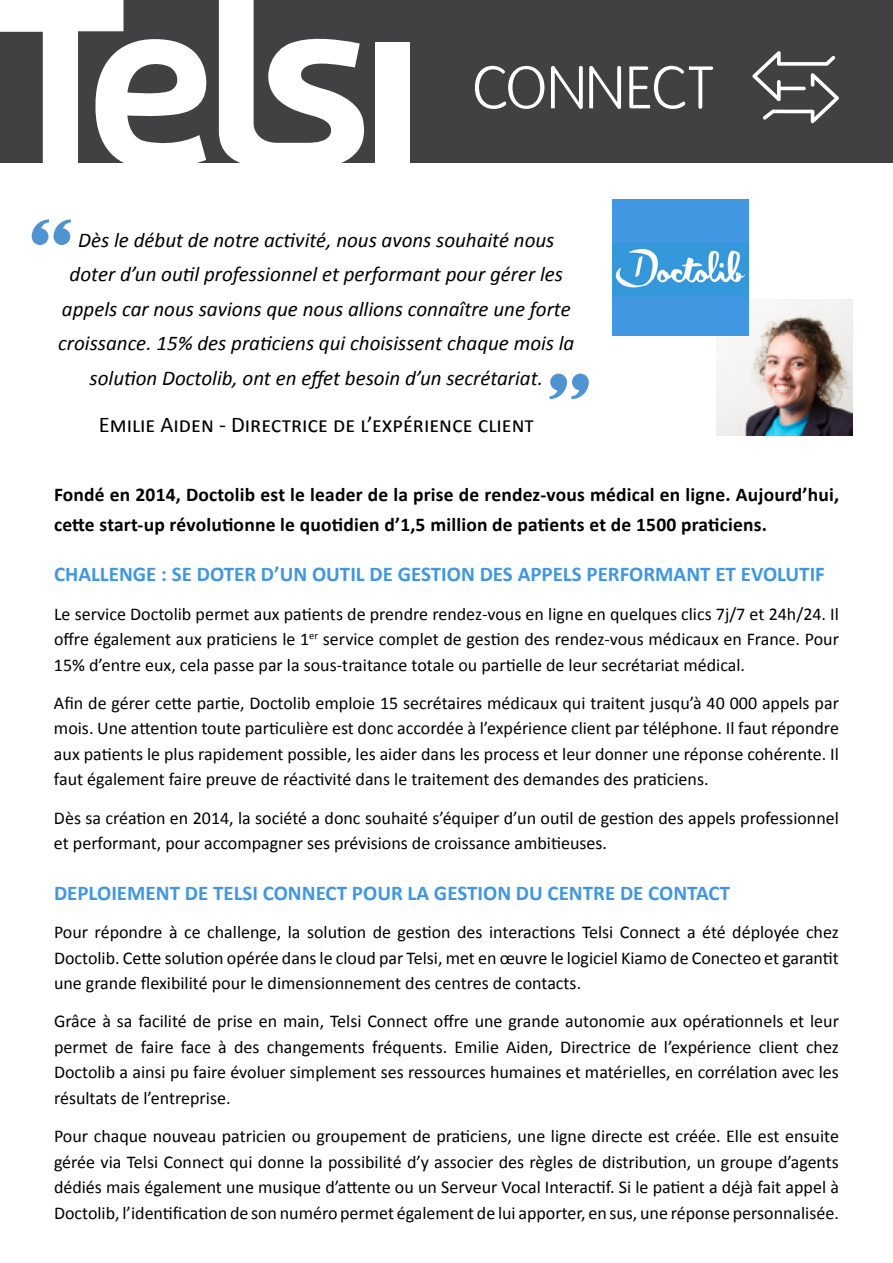
<style>
.page{position:relative;width:893px;height:1263px;background:#fff}
.page>*{position:absolute;margin:0;border:0;box-sizing:border-box;transform-origin:0 0}
.t1{font:300 60px "Folks";letter-spacing:-.015em;color:#fff}
.t2{font:22.5px "Calibri";color:#000}
.t3{font:italic 21px/34.5px "Calibri";color:#000;text-align:center}
.t4{font:700 21px "Calibri";color:#4097e1}
.t5{font:700 19.5px/30px "Calibri";letter-spacing:.01em;color:#000}
.t6{font:18px/25.5px "Calibri";color:#000;text-align:justify}
</style>
<div class="page">
<div style="left:0;top:0;width:893px;height:163px;background:#414042"></div>
<svg style="left:0;top:0;width:207px;height:163px"></svg>
<svg style="left:219px;top:0;width:145px;height:163px"></svg>
<div style="left:375px;top:43px;width:35px;height:122px;background:#fff"></div>
<svg style="left:752px;top:51px;width:87px;height:72px"></svg>
<img style="left:716px;top:299px;width:136px;height:136px">
<img style="left:612px;top:200px;width:136px;height:136px">
<svg style="left:32px;top:219px;width:39px;height:26px"></svg>
<svg style="left:550px;top:374px;width:39px;height:25px"></svg>
<h1 class="t1" style="left:472px;top:56px;width:243px">CONNECT</h1>
<p class="t3" style="left:58px;top:222px;width:518px">Dès le début de notre activité, nous avons souhaité nous doter d’un outil professionnel et performant pour gérer les appels car nous savions que nous allions connaître une forte croissance. 15% des praticiens qui choisissent chaque mois la solution Doctolib, ont en effet besoin d’un secrétariat.</p>
<p class="t2" style="left:99px;top:410px;width:437px">Emilie Aiden - Directrice de l’expérience client</p>
<p class="t5" style="left:54px;top:479px;width:787px">Fondé en 2014, Doctolib est le leader de la prise de rendez-vous médical en ligne. Aujourd’hui, cette start-up révolutionne le quotidien d’1,5 million de patients et de 1500 praticiens.</p>
<p class="t4" style="left:54px;top:561px;width:772px">CHALLENGE : SE DOTER D’UN OUTIL DE GESTION DES APPELS PERFORMANT ET EVOLUTIF</p>
<p class="t6" style="left:54px;top:601px;width:786px">Le service Doctolib permet aux patients de prendre rendez-vous en ligne en quelques clics 7j/7 et 24h/24. Il offre également aux praticiens le 1<sup>er</sup> service complet de gestion des rendez-vous médicaux en France. Pour 15% d’entre eux, cela passe par la sous-traitance totale ou partielle de leur secrétariat médical.</p>
<p class="t6" style="left:54px;top:690px;width:786px">Afin de gérer cette partie, Doctolib emploie 15 secrétaires médicaux qui traitent jusqu’à 40 000 appels par mois. Une attention toute particulière est donc accordée à l’expérience client par téléphone. Il faut répondre aux patients le plus rapidement possible, les aider dans les process et leur donner une réponse cohérente. Il faut également faire preuve de réactivité dans le traitement des demandes des praticiens.</p>
<p class="t6" style="left:54px;top:805px;width:786px">Dès sa création en 2014, la société a donc souhaité s’équiper d’un outil de gestion des appels professionnel et performant, pour accompagner ses prévisions de croissance ambitieuses.</p>
<p class="t4" style="left:54px;top:879px;width:678px">DEPLOIEMENT DE TELSI CONNECT POUR LA GESTION DU CENTRE DE CONTACT</p>
<p class="t6" style="left:54px;top:919px;width:786px">Pour répondre à ce challenge, la solution de gestion des interactions Telsi Connect a été déployée chez Doctolib. Cette solution opérée dans le cloud par Telsi, met en œuvre le logiciel Kiamo de Conecteo et garantit une grande flexibilité pour le dimensionnement des centres de contacts.</p>
<p class="t6" style="left:54px;top:1009px;width:786px">Grâce à sa facilité de prise en main, Telsi Connect offre une grande autonomie aux opérationnels et leur permet de faire face à des changements fréquents. Emilie Aiden, Directrice de l’expérience client chez Doctolib a ainsi pu faire évoluer simplement ses ressources humaines et matérielles, en corrélation avec les résultats de l’entreprise.</p>
<p class="t6" style="left:54px;top:1123px;width:786px">Pour chaque nouveau patricien ou groupement de praticiens, une ligne directe est créée. Elle est ensuite gérée via Telsi Connect qui donne la possibilité d’y associer des règles de distribution, un groupe d’agents dédiés mais également une musique d’attente ou un Serveur Vocal Interactif. Si le patient a déjà fait appel à Doctolib, l’identification de son numéro permet également de lui apporter, en sus, une réponse personnalisée.</p>
</div>
